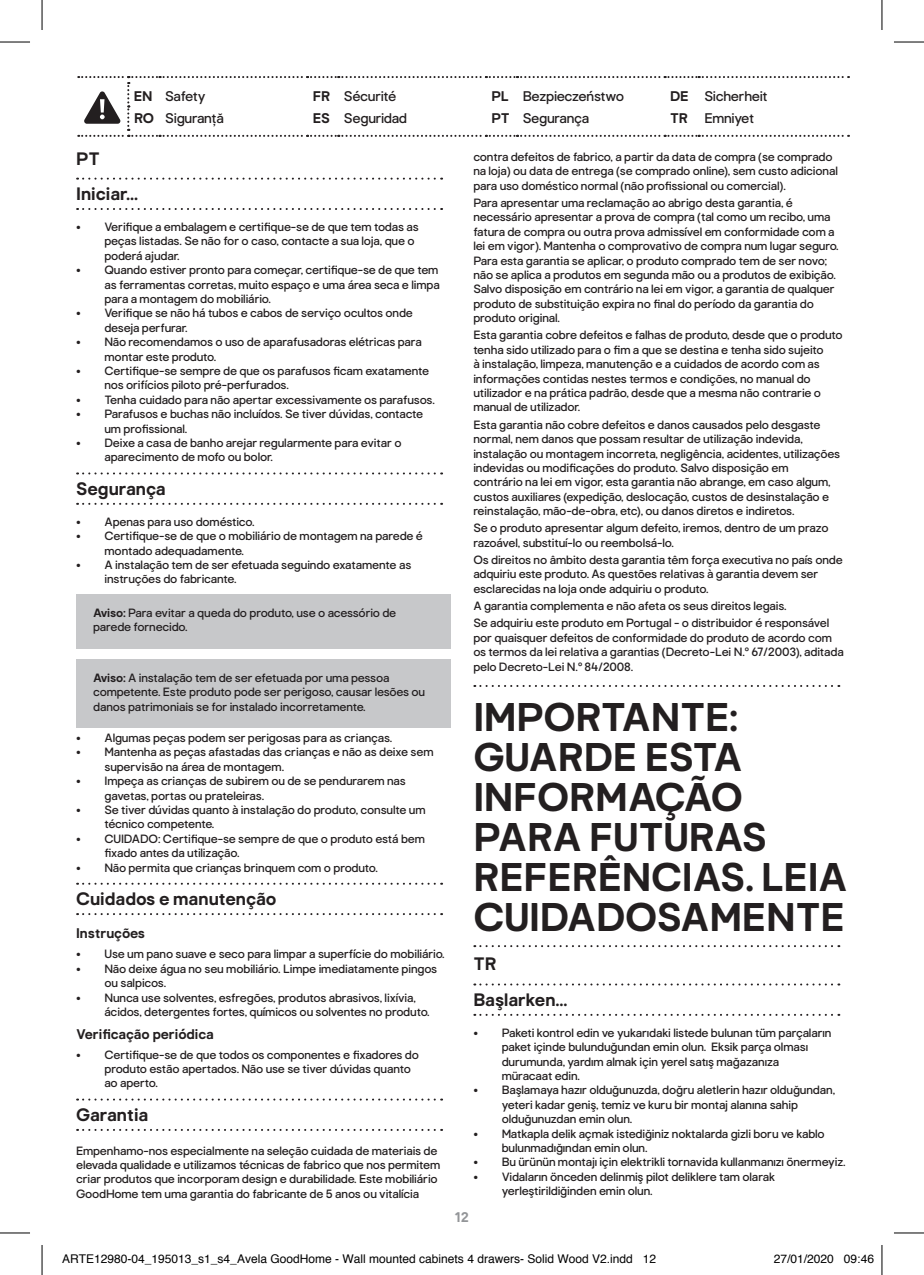
<style>
.page{position:relative;width:924px;height:1275px;background:#fff}
.page>*{position:absolute;margin:0;border:0;box-sizing:border-box;transform-origin:0 0}
.t1{font:700 40px/40px "Good Home";letter-spacing:-.01em;color:#231f20}
.t2{font:700 18px/35.2px "Good Home";color:#231f20}
.t3{font:14px "Good Home";letter-spacing:-.02em;color:#231f20}
.t4{font:700 14px "Good Home";color:#231f20}
.t5{font:700 14px "Good Home";color:#939598}
.t6{font:12px/14.4px "Good Home";letter-spacing:-.01em;color:#231f20}
.t7{font:12px "Helvetica";color:#000}
.s1{font-weight:700}
</style>
<div class="page">
<svg style="left:77px;top:76px;width:771px;height:61px"></svg>
<svg style="left:77px;top:178px;width:365px;height:2px"></svg>
<svg style="left:77px;top:208px;width:365px;height:2px"></svg>
<svg style="left:77px;top:472px;width:365px;height:2px"></svg>
<svg style="left:77px;top:503px;width:365px;height:2px"></svg>
<svg style="left:77px;top:882px;width:365px;height:2px"></svg>
<svg style="left:77px;top:913px;width:365px;height:2px"></svg>
<svg style="left:77px;top:1098px;width:365px;height:2px"></svg>
<svg style="left:77px;top:1129px;width:365px;height:2px"></svg>
<div style="left:76px;top:594px;width:374px;height:54px;background:#c7c8ca"></div>
<div style="left:76px;top:659px;width:374px;height:68px;background:#c7c8ca"></div>
<svg style="left:474px;top:685px;width:365px;height:2px"></svg>
<svg style="left:474px;top:945px;width:365px;height:2px"></svg>
<svg style="left:474px;top:983px;width:365px;height:2px"></svg>
<svg style="left:474px;top:1014px;width:365px;height:2px"></svg>
<hr style="left:0;top:42px;width:30px;height:1px;background:#000">
<hr style="left:893px;top:42px;width:30px;height:1px;background:#000">
<hr style="left:0;top:1232px;width:30px;height:1px;background:#000">
<hr style="left:893px;top:1232px;width:30px;height:1px;background:#000">
<hr style="left:42px;top:0;width:1px;height:30px;background:#000">
<hr style="left:42px;top:1245px;width:1px;height:30px;background:#000">
<hr style="left:881px;top:0;width:1px;height:30px;background:#000">
<hr style="left:881px;top:1245px;width:1px;height:30px;background:#000">
<p class="t3" style="left:134px;top:88px;width:73px"><span class="s1">EN</span> Safety</p>
<p class="t3" style="left:312px;top:88px;width:85px"><span class="s1">FR</span> Sécurité</p>
<p class="t3" style="left:491px;top:88px;width:134px"><span class="s1">PL</span> Bezpieczeństwo</p>
<p class="t3" style="left:670px;top:88px;width:99px"><span class="s1">DE</span> Sicherheit</p>
<p class="t3" style="left:134px;top:110px;width:91px"><span class="s1">RO</span> Siguranță</p>
<p class="t3" style="left:312px;top:110px;width:96px"><span class="s1">ES</span> Seguridad</p>
<p class="t3" style="left:491px;top:110px;width:99px"><span class="s1">PT</span> Segurança</p>
<p class="t3" style="left:670px;top:110px;width:85px"><span class="s1">TR</span> Emniyet</p>
<h2 class="t2" style="left:76px;top:141px;width:64px">PT<br>Iniciar…</h2>
<p class="t6" style="left:104px;top:220px;width:316px;text-indent:-28px">• Verifique a embalagem e certifique-se de que tem todas as peças listadas. Se não for o caso, contacte a sua loja, que o poderá ajudar.</p>
<p class="t6" style="left:104px;top:263px;width:337px;text-align:justify;text-indent:-28px">• Quando estiver pronto para começar, certifique-se de que tem as ferramentas corretas, muito espaço e uma área seca e limpa para a montagem do mobiliário.</p>
<p class="t6" style="left:104px;top:306px;width:310px;text-indent:-28px">• Verifique se não há tubos e cabos de serviço ocultos onde deseja perfurar.</p>
<p class="t6" style="left:104px;top:335px;width:319px;text-indent:-28px">• Não recomendamos o uso de aparafusadoras elétricas para montar este produto.</p>
<p class="t6" style="left:104px;top:364px;width:326px;text-indent:-28px">• Certifique-se sempre de que os parafusos ficam exatamente nos orifícios piloto pré-perfurados.</p>
<p class="t6" style="left:76px;top:392px;width:360px">• Tenha cuidado para não apertar excessivamente os parafusos.</p>
<p class="t6" style="left:104px;top:407px;width:320px;text-indent:-28px">• Parafusos e buchas não incluídos. Se tiver dúvidas, contacte um profissional.</p>
<p class="t6" style="left:104px;top:436px;width:298px;text-indent:-28px">• Deixe a casa de banho arejar regularmente para evitar o aparecimento de mofo ou bolor.</p>
<h2 class="t2" style="left:76px;top:471px;width:91px">Segurança</h2>
<p class="t6" style="left:76px;top:514px;width:180px">• Apenas para uso doméstico.</p>
<p class="t6" style="left:104px;top:529px;width:320px;text-indent:-28px">• Certifique-se de que o mobiliário de montagem na parede é montado adequadamente.</p>
<p class="t6" style="left:104px;top:558px;width:308px;text-indent:-28px">• A instalação tem de ser efetuada seguindo exatamente as instruções do fabricante.</p>
<p class="t6" style="left:93px;top:605px;width:304px"><span class="s1">Aviso:</span> Para evitar a queda do produto, use o acessório de parede fornecido.</p>
<p class="t6" style="left:93px;top:670px;width:333px"><span class="s1">Aviso:</span> A instalação tem de ser efetuada por uma pessoa competente. Este produto pode ser perigoso, causar lesões ou danos patrimoniais se for instalado incorretamente.</p>
<p class="t6" style="left:76px;top:731px;width:318px">• Algumas peças podem ser perigosas para as crianças.</p>
<p class="t6" style="left:104px;top:745px;width:330px;text-indent:-28px">• Mantenha as peças afastadas das crianças e não as deixe sem supervisão na área de montagem.</p>
<p class="t6" style="left:104px;top:774px;width:303px;text-indent:-28px">• Impeça as crianças de subirem ou de se pendurarem nas gavetas, portas ou prateleiras.</p>
<p class="t6" style="left:104px;top:803px;width:322px;text-indent:-28px">• Se tiver dúvidas quanto à instalação do produto, consulte um técnico competente.</p>
<p class="t6" style="left:104px;top:831px;width:322px;text-indent:-28px">• CUIDADO: Certifique-se sempre de que o produto está bem fixado antes da utilização.</p>
<p class="t6" style="left:76px;top:860px;width:303px">• Não permita que crianças brinquem com o produto.</p>
<h2 class="t2" style="left:76px;top:881px;width:202px">Cuidados e manutenção</h2>
<p class="t4" style="left:76px;top:925px;width:70px">Instruções</p>
<p class="t6" style="left:76px;top:947px;width:370px">• Use um pano suave e seco para limpar a superfície do mobiliário.</p>
<p class="t6" style="left:104px;top:961px;width:334px;text-indent:-28px">• Não deixe água no seu mobiliário. Limpe imediatamente pingos ou salpicos.</p>
<p class="t6" style="left:104px;top:990px;width:326px;text-indent:-28px">• Nunca use solventes, esfregões, produtos abrasivos, lixívia, ácidos, detergentes fortes, químicos ou solventes no produto.</p>
<p class="t4" style="left:76px;top:1025px;width:139px">Verificação periódica</p>
<p class="t6" style="left:104px;top:1047px;width:316px;text-indent:-28px">• Certifique-se de que todos os componentes e fixadores do produto estão apertados. Não use se tiver dúvidas quanto ao aperto.</p>
<h2 class="t2" style="left:76px;top:1097px;width:74px">Garantia</h2>
<p class="t6" style="left:76px;top:1143px;width:365px">Empenhamo-nos especialmente na seleção cuidada de materiais de elevada qualidade e utilizamos técnicas de fabrico que nos permitem criar produtos que incorporam design e durabilidade. Este mobiliário GoodHome tem uma garantia do fabricante de 5 anos ou vitalícia</p>
<p class="t6" style="left:473px;top:150px;width:366px">contra defeitos de fabrico, a partir da data de compra (se comprado na loja) ou data de entrega (se comprado online), sem custo adicional para uso doméstico normal (não profissional ou comercial).</p>
<p class="t6" style="left:473px;top:196px;width:367px">Para apresentar uma reclamação ao abrigo desta garantia, é necessário apresentar a prova de compra (tal como um recibo, uma fatura de compra ou outra prova admissível em conformidade com a lei em vigor). Mantenha o comprovativo de compra num lugar seguro.<br>Para esta garantia se aplicar, o produto comprado tem de ser novo; não se aplica a produtos em segunda mão ou a produtos de exibição.<br>Salvo disposição em contrário na lei em vigor, a garantia de qualquer produto de substituição expira no final do período da garantia do produto original.</p>
<p class="t6" style="left:473px;top:328px;width:371px">Esta garantia cobre defeitos e falhas de produto, desde que o produto tenha sido utilizado para o fim a que se destina e tenha sido sujeito<br>à instalação, limpeza, manutenção e a cuidados de acordo com as informações contidas nestes termos e condições, no manual do utilizador e na prática padrão, desde que a mesma não contrarie o manual de utilizador.</p>
<p class="t6" style="left:473px;top:417px;width:368px">Esta garantia não cobre defeitos e danos causados pelo desgaste normal, nem danos que possam resultar de utilização indevida, instalação ou montagem incorreta, negligência, acidentes, utilizações indevidas ou modificações do produto. Salvo disposição em contrário na lei em vigor, esta garantia não abrange, em caso algum, custos auxiliares (expedição, deslocação, custos de desinstalação e reinstalação, mão-de-obra, etc), ou danos diretos e indiretos.</p>
<p class="t6" style="left:473px;top:521px;width:356px">Se o produto apresentar algum defeito, iremos, dentro de um prazo razoável, substituí-lo ou reembolsá-lo.</p>
<p class="t6" style="left:473px;top:553px;width:371px">Os direitos no âmbito desta garantia têm força executiva no país onde adquiriu este produto. As questões relativas à garantia devem ser esclarecidas na loja onde adquiriu o produto.</p>
<p class="t6" style="left:473px;top:597px;width:357px;line-height:17.2px">A garantia complementa e não afeta os seus direitos legais.<br>Se adquiriu este produto em Portugal - o distribuidor é responsável</p>
<p class="t6" style="left:473px;top:630px;width:372px">por quaisquer defeitos de conformidade do produto de acordo com os termos da lei relativa a garantias (Decreto-Lei N.º 67/2003), aditada pelo Decreto-Lei N.º 84/2008.</p>
<h1 class="t1" style="left:473px;top:698px;width:376px">IMPORTANTE:<br>GUARDE ESTA<br>INFORMAÇÃO<br>PARA FUTURAS<br>REFERÊNCIAS. LEIA<br>CUIDADOSAMENTE</h1>
<h2 class="t2" style="left:473px;top:947px;width:96px">TR<br>Başlarken…</h2>
<p class="t6" style="left:501px;top:1025px;width:331px;text-indent:-28px">• Paketi kontrol edin ve yukarıdaki listede bulunan tüm parçaların paket içinde bulunduğundan emin olun. Eksik parça olması durumunda, yardım almak için yerel satış mağazanıza müracaat edin.</p>
<p class="t6" style="left:501px;top:1083px;width:335px;text-indent:-28px">• Başlamaya hazır olduğunuzda, doğru aletlerin hazır olduğundan, yeteri kadar geniş, temiz ve kuru bir montaj alanına sahip olduğunuzdan emin olun.</p>
<p class="t6" style="left:501px;top:1126px;width:324px;text-indent:-28px">• Matkapla delik açmak istediğiniz noktalarda gizli boru ve kablo bulunmadığından emin olun.</p>
<p class="t6" style="left:473px;top:1155px;width:373px">• Bu ürünün montajı için elektrikli tornavida kullanmanızı önermeyiz.</p>
<p class="t6" style="left:501px;top:1169px;width:275px;text-indent:-28px">• Vidaların önceden delinmiş pilot deliklere tam olarak yerleştirildiğinden emin olun.</p>
<p class="t5" style="left:454px;top:1208px;width:16px">12</p>
<p class="t7" style="left:62px;top:1249px;width:595px">ARTE12980-04_195013_s1_s4_Avela GoodHome - Wall mounted cabinets 4 drawers- Solid Wood V2.indd 12</p>
<p class="t7" style="left:773px;top:1249px;width:102px">27/01/2020 09:46</p>
</div>
